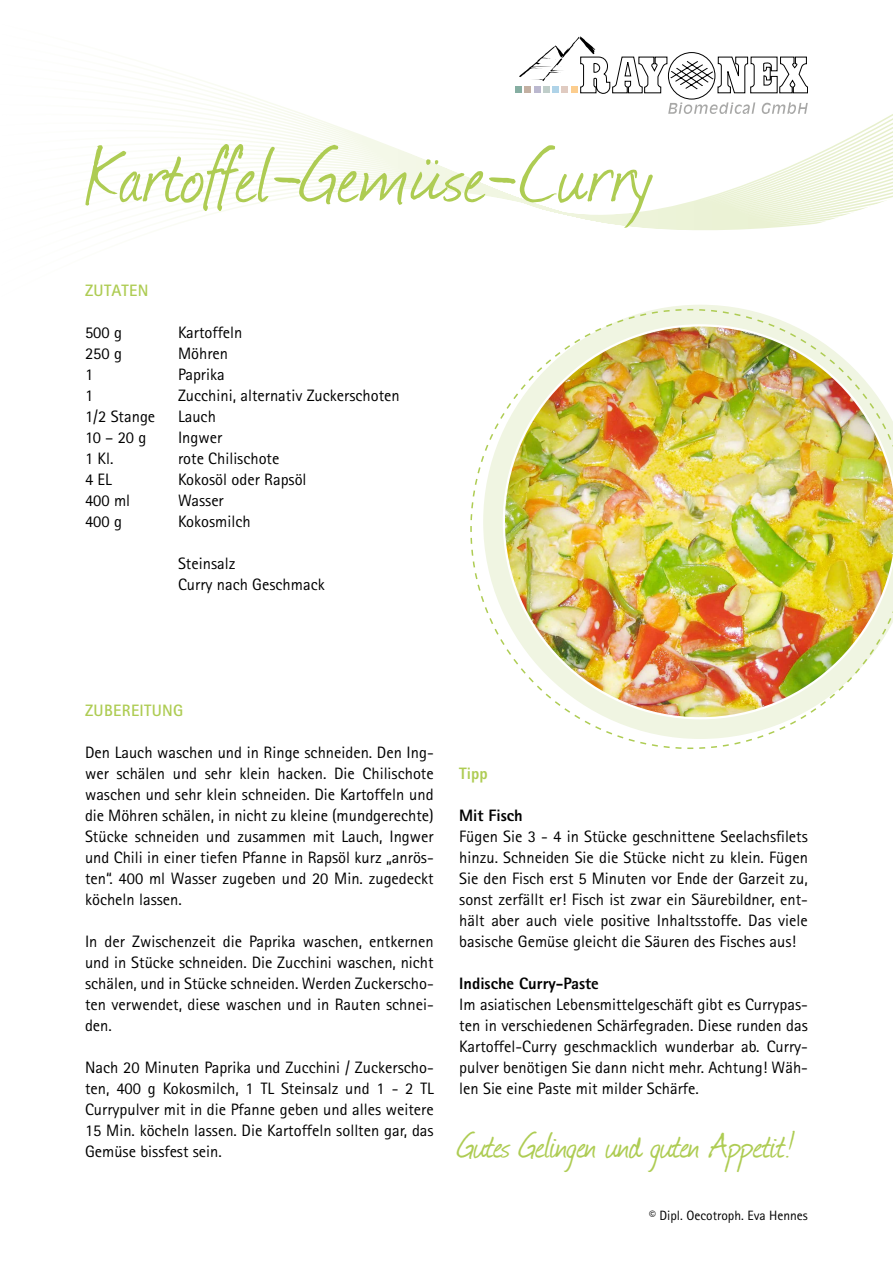
<style>
.page{position:relative;width:893px;height:1263px;background:#fff}
.page>*{position:absolute;margin:0;border:0;box-sizing:border-box;transform-origin:0 0}
.t1{font:90px "Journal";letter-spacing:.02em;color:#aecc53}
.t2{font:42px "Journal";letter-spacing:-.03em;color:#aecc53}
.t3{font:16.5px/21px "Rotis Sans Serif";color:#000;text-align:justify}
.t4{font:800 16.5px "Rotis Sans Serif";color:#000}
.t5{font:700 16.5px "Rotis Sans Serif";letter-spacing:.02em;color:#aecc53}
.t6{font:800 16.5px "Rotis Sans Serif";color:#aecc53}
.t7{font:13.5px "Rotis Sans Serif";color:#000}
</style>
<div class="page">
<svg style="left:171px;top:36px;width:722px;height:272px"></svg>
<div style="left:515px;top:86px;width:7px;height:7px;background:#86aea2"></div>
<svg style="left:519px;top:37px;width:289px;height:58px"></svg>
<div style="left:668px;top:52px;width:47px;height:47px;border:1px solid #000;border-radius:50%"></div>
<svg style="left:668px;top:102px;width:87px;height:12px"></svg>
<svg style="left:762px;top:102px;width:46px;height:12px"></svg>
<img style="left:470px;top:308px;width:423px;height:441px">
<h1 class="t1" style="left:85px;top:114px;width:569px">Kartoffel-Gemüse-Curry</h1>
<p class="t5" style="left:85px;top:280px;width:65px">ZUTATEN</p>
<p class="t3" style="left:85px;top:322px;width:38px">500 g</p>
<p class="t3" style="left:178px;top:322px;width:66px">Kartoffeln</p>
<p class="t3" style="left:85px;top:343px;width:38px">250 g</p>
<p class="t3" style="left:178px;top:343px;width:52px">Möhren</p>
<p class="t3" style="left:85px;top:364px;width:10px">1</p>
<p class="t3" style="left:178px;top:364px;width:48px">Paprika</p>
<p class="t3" style="left:85px;top:385px;width:10px">1</p>
<p class="t3" style="left:178px;top:385px;width:223px">Zucchini, alternativ Zuckerschoten</p>
<p class="t3" style="left:85px;top:406px;width:72px">1/2 Stange</p>
<p class="t3" style="left:178px;top:406px;width:39px">Lauch</p>
<p class="t3" style="left:85px;top:427px;width:63px">10 – 20 g</p>
<p class="t3" style="left:178px;top:427px;width:46px">Ingwer</p>
<p class="t3" style="left:85px;top:448px;width:30px">1 Kl.</p>
<p class="t3" style="left:178px;top:448px;width:103px">rote Chilischote</p>
<p class="t3" style="left:85px;top:469px;width:28px">4 EL</p>
<p class="t3" style="left:178px;top:469px;width:130px">Kokosöl oder Rapsöl</p>
<p class="t3" style="left:85px;top:490px;width:47px">400 ml</p>
<p class="t3" style="left:178px;top:490px;width:47px">Wasser</p>
<p class="t3" style="left:85px;top:511px;width:38px">400 g</p>
<p class="t3" style="left:178px;top:511px;width:74px">Kokosmilch</p>
<p class="t3" style="left:178px;top:553px;width:148px">Steinsalz<br>Curry nach Geschmack</p>
<p class="t5" style="left:85px;top:700px;width:100px">ZUBEREITUNG</p>
<p class="t3" style="left:85px;top:742px;width:350px">Den Lauch waschen und in Ringe schneiden. Den Ing&shy;wer schälen und sehr klein hacken. Die Chilischote waschen und sehr klein schneiden. Die Kartoffeln und die Möhren schälen, in nicht zu kleine (mundgerechte)<br>Stücke schneiden und zusammen mit Lauch, Ingwer und Chili in einer tiefen Pfanne in Rapsöl kurz „anrös&shy;ten“. 400 ml Wasser zugeben und 20 Min. zugedeckt köcheln lassen.</p>
<p class="t3" style="left:85px;top:931px;width:350px">In der Zwischenzeit die Paprika waschen, entkernen und in Stücke schneiden. Die Zucchini waschen, nicht schälen, und in Stücke schneiden. Werden Zuckerscho&shy;ten verwendet, diese waschen und in Rauten schnei&shy;den.</p>
<p class="t3" style="left:85px;top:1057px;width:350px">Nach 20 Minuten Paprika und Zucchini / Zuckerscho&shy;ten, 400 g Kokosmilch, 1 TL Steinsalz und 1 - 2 TL Currypulver mit in die Pfanne geben und alles weitere 15 Min. köcheln lassen. Die Kartoffeln sollten gar, das Gemüse bissfest sein.</p>
<p class="t6" style="left:459px;top:763px;width:30px">Tipp</p>
<p class="t4" style="left:459px;top:805px;width:65px">Mit Fisch</p>
<p class="t3" style="left:459px;top:826px;width:350px">Fügen Sie 3 - 4 in Stücke geschnittene Seelachsfilets hinzu. Schneiden Sie die Stücke nicht zu klein. Fügen Sie den Fisch erst 5 Minuten vor Ende der Garzeit zu, sonst zerfällt er! Fisch ist zwar ein Säurebildner, ent&shy;hält aber auch viele positive Inhaltsstoffe. Das viele basische Gemüse gleicht die Säuren des Fisches aus!</p>
<p class="t4" style="left:459px;top:973px;width:141px">Indische Curry-Paste</p>
<p class="t3" style="left:459px;top:994px;width:350px">Im asiatischen Lebensmittelgeschäft gibt es Currypas&shy;ten in verschiedenen Schärfegraden. Diese runden das Kartoffel-Curry geschmacklich wunderbar ab. Curry&shy;pulver benötigen Sie dann nicht mehr. Achtung! Wäh&shy;len Sie eine Paste mit milder Schärfe.</p>
<h2 class="t2" style="left:459px;top:1117px;width:336px">Gutes Gelingen und guten Appetit!</h2>
<p class="t7" style="left:649px;top:1207px;width:160px">© Dipl. Oecotroph. Eva Hennes</p>
</div>
